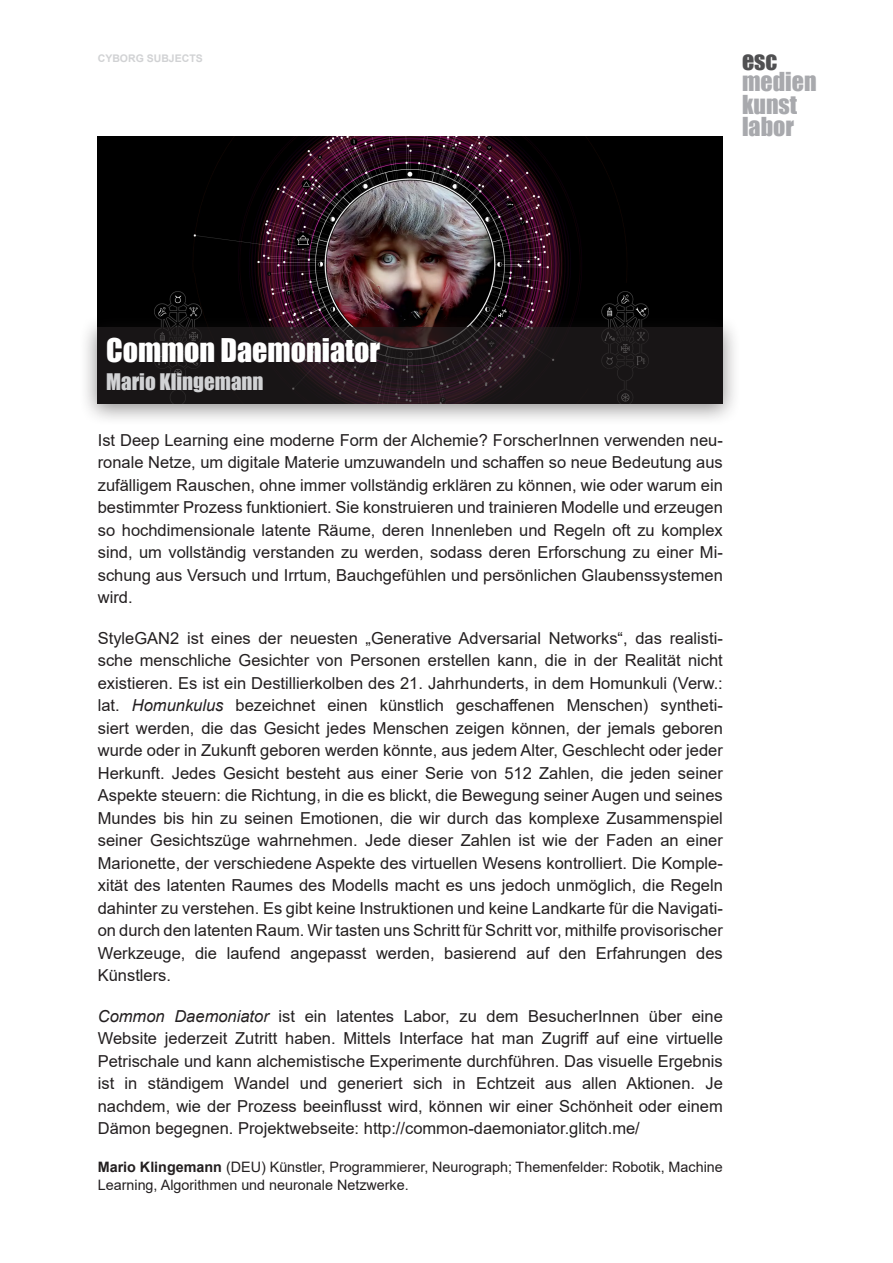
<style>
.page{position:relative;width:893px;height:1263px;background:#fff}
.page>*{position:absolute;margin:0;border:0;box-sizing:border-box;transform-origin:0 0}
.t1{font:30px "Impact";color:#fff}
.t2{font:24px/22.5px "Impact";color:#a8a9ad}
.t3{font:24px "Impact";color:#505052}
.t4{font:21px "Impact";color:#d1d2d4}
.Text_A{font:16.5px/22.5px "Arial";color:#231f20;text-align:justify}
.t5{font:14.4px/18px "Arial";color:#231f20}
.t6{font:700 10.5px "Arial";color:#d1d2d4}
.s1{font-style:italic}
.s2{font-weight:700}
</style>
<div class="page">
<img style="left:98px;top:137px;width:625px;height:176px">
<div style="left:79px;top:313px;width:663px;height:114px;background:#231f20;opacity:.75"></div>
<svg style="left:98px;top:327px;width:625px;height:77px;background:#1e171a"></svg>
<p class="t6" style="left:98px;top:51px;width:107px">CYBORG SUBJECTS</p>
<h2 class="t3" style="left:742px;top:42px;width:37px">esc</h2>
<h2 class="t2" style="left:742px;top:70px;width:76px">medien kunst labor</h2>
<p class="t1" style="left:106px;top:327px;width:276px">Common Daemoniator</p>
<p class="t4" style="left:106px;top:366px;width:159px">Mario Klingemann</p>
<p class="Text_A" style="left:98px;top:429px;width:627px">Ist Deep Learning eine moderne Form der Alchemie? ForscherInnen verwenden neu&shy;ronale Netze, um digitale Materie umzuwandeln und schaffen so neue Bedeutung aus zufälligem Rauschen, ohne immer vollständig erklären zu können, wie oder warum ein bestimmter Prozess funktioniert. Sie konstruieren und trainieren Modelle und erzeugen so hochdimensionale latente Räume, deren Innenleben und Regeln oft zu komplex sind, um vollständig verstanden zu werden, sodass deren Erforschung zu einer Mi&shy;schung aus Versuch und Irrtum, Bauchgefühlen und persönlichen Glaubenssystemen wird.</p>
<p class="Text_A" style="left:98px;top:627px;width:627px">StyleGAN2 ist eines der neuesten „Generative Adversarial Networks“, das realisti&shy;sche menschliche Gesichter von Personen erstellen kann, die in der Realität nicht existieren. Es ist ein Destillierkolben des 21. Jahrhunderts, in dem Homunkuli (Verw.: lat. <span class="s1">Homunkulus</span> bezeichnet einen künstlich geschaffenen Menschen) syntheti&shy;siert werden, die das Gesicht jedes Menschen zeigen können, der jemals geboren wurde oder in Zukunft geboren werden könnte, aus jedem Alter, Geschlecht oder jeder Herkunft. Jedes Gesicht besteht aus einer Serie von 512 Zahlen, die jeden seiner Aspekte steuern: die Richtung, in die es blickt, die Bewegung seiner Augen und seines Mundes bis hin zu seinen Emotionen, die wir durch das komplexe Zusammenspiel seiner Gesichtszüge wahrnehmen. Jede dieser Zahlen ist wie der Faden an einer Marionette, der verschiedene Aspekte des virtuellen Wesens kontrolliert. Die Komple&shy;xität des latenten Raumes des Modells macht es uns jedoch unmöglich, die Regeln dahinter zu verstehen. Es gibt keine Instruktionen und keine Landkarte für die Navigati&shy;on durch den latenten Raum. Wir tasten uns Schritt für Schritt vor, mithilfe provisorischer Werkzeuge, die laufend angepasst werden, basierend auf den Erfahrungen des Künstlers.</p>
<p class="Text_A" style="left:98px;top:1005px;width:627px"><span class="s1">Common Daemoniator</span> ist ein latentes Labor, zu dem BesucherInnen über eine Website jederzeit Zutritt haben. Mittels Interface hat man Zugriff auf eine virtuelle Petrischale und kann alchemistische Experimente durchführen. Das visuelle Ergebnis ist in ständigem Wandel und generiert sich in Echtzeit aus allen Aktionen. Je nachdem, wie der Prozess beeinflusst wird, können wir einer Schönheit oder einem Dämon begegnen. Projektwebseite: http://common-daemoniator.glitch.me/</p>
<p class="t5" style="left:98px;top:1157px;width:626px"><span class="s2">Mario Klingemann</span> (DEU) Künstler, Programmierer, Neurograph; Themenfelder: Robotik, Machine<br>Learning, Algorithmen und neuronale Netzwerke.</p>
</div>
